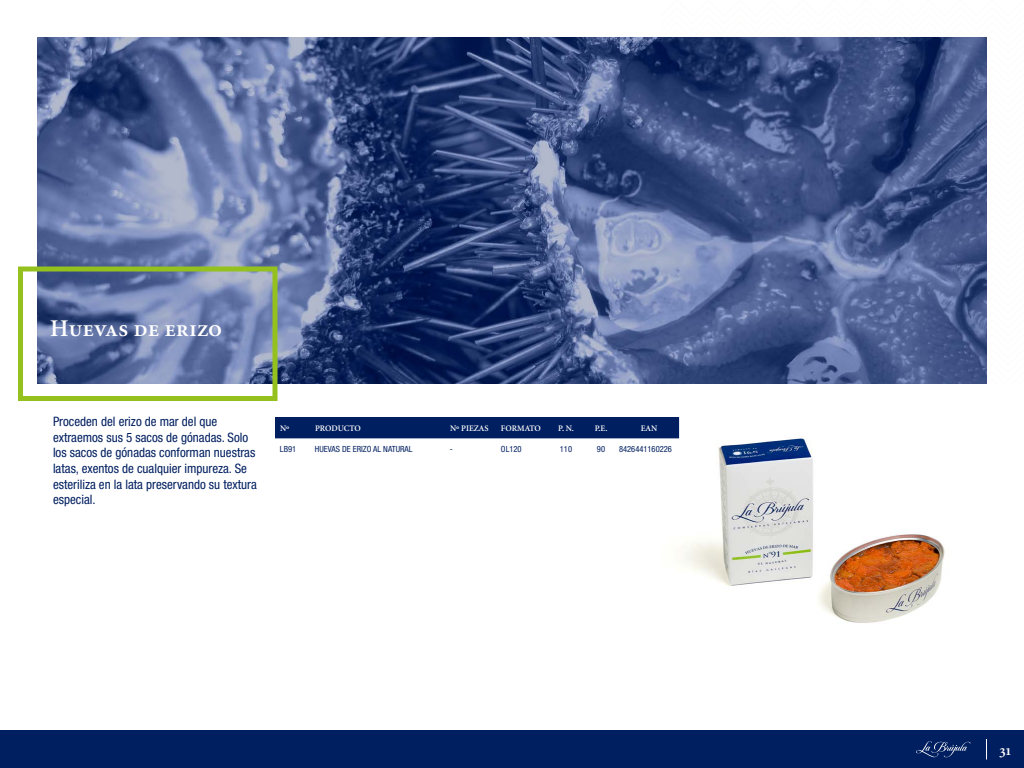
<style>
.page{position:relative;width:1024px;height:768px;background:#fff}
.page>*{position:absolute;margin:0;border:0;box-sizing:border-box;transform-origin:0 0}
.t1{font:24px "Minion Semibold SC";color:#fff}
.t2{font:15px "Minion Semibold SC";color:#fff}
.t3{font:condensed 13px/15.6px "Helvetica Neue LT Pro";color:#001f60}
.t4{font:condensed 8.5px "Helvetica Neue LT Pro";color:#001f60}
.t5{font:8.5px "Minion Semibold SC";color:#fff}
</style>
<div class="page">
<img style="left:662px;top:417px;width:283px;height:206px">
<img style="left:38px;top:38px;width:948px;height:346px">
<div style="left:18px;top:266px;width:260px;height:135px;border:5px solid #95c11f"></div>
<div style="left:275px;top:417px;width:404px;height:21px;background:#001f60"></div>
<div style="left:0;top:730px;width:1024px;height:38px;background:#001f60"></div>
<svg style="left:916px;top:741px;width:55px;height:17px"></svg>
<svg style="left:986px;top:739px;width:1px;height:21px"></svg>
<h1 class="t1" style="left:50px;top:316px;width:174px">Huevas de erizo</h1>
<p class="t3" style="left:53px;top:414px;width:205px">Proceden del erizo de mar del que extraemos sus 5 sacos de gónadas. Solo los sacos de gónadas conforman nuestras latas, exentos de cualquier impureza. Se esteriliza en la lata preservando su textura especial.</p>
<p class="t5" style="left:280px;top:424px;width:11px">Nº</p>
<p class="t5" style="left:315px;top:424px;width:47px">PRODUCTO</p>
<p class="t5" style="left:450px;top:424px;width:40px">Nº PIEZAS</p>
<p class="t5" style="left:501px;top:424px;width:41px">FORMATO</p>
<p class="t5" style="left:558px;top:424px;width:17px">P. N.</p>
<p class="t5" style="left:595px;top:424px;width:14px">P.E.</p>
<p class="t5" style="left:641px;top:424px;width:18px">EAN</p>
<p class="t4" style="left:280px;top:444px;width:18px">LB91</p>
<p class="t4" style="left:315px;top:444px;width:99px">HUEVAS DE ERIZO AL NATURAL</p>
<p class="t4" style="left:450px;top:444px;width:4px">-</p>
<p class="t4" style="left:501px;top:444px;width:22px">OL120</p>
<p class="t4" style="left:560px;top:444px;width:14px">110</p>
<p class="t4" style="left:597px;top:444px;width:10px">90</p>
<p class="t4" style="left:619px;top:444px;width:55px">8426441160226</p>
<p class="t2" style="left:1000px;top:742px;width:13px">31</p>
</div>
